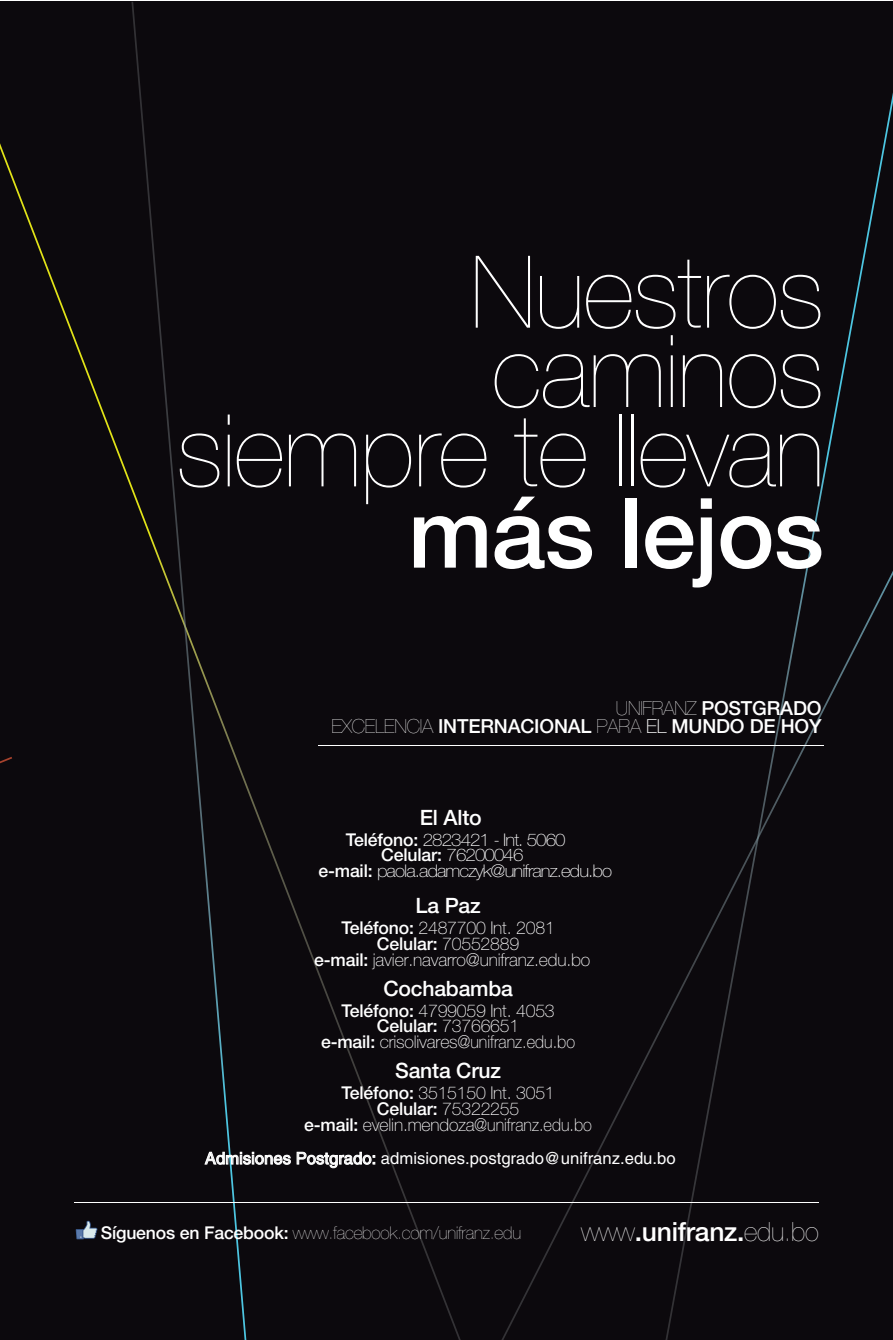
<style>
.page{position:relative;width:893px;height:1340px;background:#fff}
.page>*{position:absolute;margin:0;border:0;box-sizing:border-box;transform-origin:0 0}
.t1{font:200 100.45px/79.3px "Helvetica Neue LT Pro";letter-spacing:-.01em;color:#fff;text-align:right}
.t2{font:500 96.95px "Helvetica Neue LT Pro";letter-spacing:-.01em;color:#fff}
.t3{font:500 26.43px "Helvetica Neue LT Pro";letter-spacing:-.01em;color:#fff}
.t4{font:500 21.18px "Helvetica Neue LT Pro";letter-spacing:-.01em;color:#fff}
.t5{font:500 19.43px/17.7px "Helvetica Neue LT Pro";letter-spacing:-.01em;color:#fff;text-align:right}
.t6{font:100 17.68px/15.8px "Helvetica Neue LT Pro";letter-spacing:-.01em;color:#fff;text-align:center}
.t7{font:200 17.68px "Helvetica Neue LT Pro";letter-spacing:-.01em;color:#fff}
.t8{font:500 17.68px "Helvetica Neue LT Pro";letter-spacing:-.01em;color:#fff}
.t9{font:100 17.5px "Helvetica Neue LT Pro";letter-spacing:-.05em;color:#fff;scale:1.07 1}
.t10{font:100 17.5px "Helvetica Neue LT Pro";letter-spacing:-.05em;color:#fdfdfd;scale:1.07 1}
.t11{font:16.62px "Helvetica LT Std";color:#fff}
.s1{font-weight:200}
.s2{font-weight:100}
.s3{font-weight:500;font-size:17.68px;color:#fff}
.s4{font-weight:100;font-size:17.5px}
.s5{font-weight:500;font-size:17.68px}
.s6{font-weight:500}
</style>
<div class="page">
<div style="left:0;top:2px;width:893px;height:1337px;background:#0c090d"></div>
<hr style="left:74px;top:1201px;width:745px;height:1px;background:#fff">
<svg style="left:204px;top:1148px;width:171px;height:20px"></svg>
<h1 class="t1" style="left:177px;top:252px;width:650px">Nuestros caminos siempre te llevan</h1>
<h2 class="t2" style="left:408px;top:475px;width:417px">más lejos</h2>
<p class="t5" style="left:332px;top:699px;width:491px"><span class="s1">UNIFRANZ</span> POSTGRADO<br><span class="s1">EXCELENCIA</span> INTERNACIONAL <span class="s1">PARA</span> <span class="s2">EL</span> MUNDO DE HOY</p>
<p class="t4" style="left:420px;top:804px;width:63px">El Alto</p>
<p class="t10" style="left:346px;top:829px;width:207px"><span class="s3">Teléfono:</span> 2823421 - Int. 5060</p>
<p class="t8" style="left:381px;top:844px;width:144px">Celular: <span class="s4">76200046</span></p>
<p class="t9" style="left:319px;top:861px;width:276px"><span class="s5">e-mail:</span> paola.adamczyk@unifranz.edu.bo</p>
<p class="t4" style="left:416px;top:892px;width:67px">La Paz</p>
<p class="t6" style="left:314px;top:919px;width:278px"><span class="s6">Teléfono:</span> 2487700 Int. 2081<br><span class="s6">Celular:</span> 70552889<br><span class="s6">e-mail:</span> javier.navarro@unifranz.edu.bo</p>
<p class="t4" style="left:383px;top:975px;width:131px">Cochabamba</p>
<p class="t6" style="left:321px;top:1002px;width:256px"><span class="s6">Teléfono:</span> 4799059 Int. 4053<br><span class="s6">Celular:</span> 73766651<br><span class="s6">e-mail:</span> crisolivares@unifranz.edu.bo</p>
<p class="t4" style="left:395px;top:1057px;width:107px">Santa Cruz</p>
<p class="t6" style="left:304px;top:1084px;width:289px"><span class="s6">Teléfono:</span> 3515150 Int. 3051<br><span class="s6">Celular:</span> 75322255<br><span class="s6">e-mail:</span> evelin.mendoza@unifranz.edu.bo</p>
<p class="t11" style="left:205px;top:1148px;width:472px">Admisiones Postgrado: admisiones.postgrado@unifranz.edu.bo</p>
<p class="t7" style="left:101px;top:1222px;width:422px"><span class="s6">Síguenos en Facebook:</span> www.facebook.com/unifranz.edu</p>
<h3 class="t3" style="left:581px;top:1215px;width:239px"><span class="s1">www</span>.unifranz.<span class="s1">edu.bo</span></h3>
</div>
